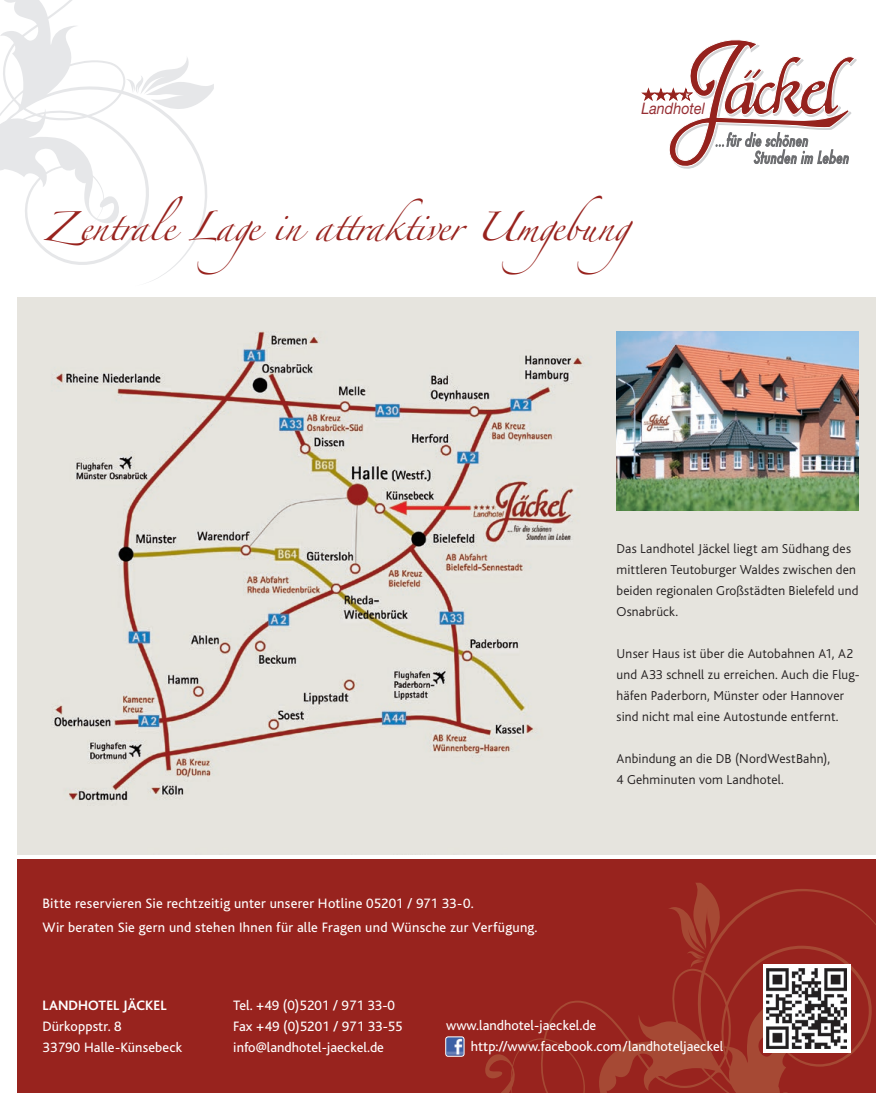
<style>
.page{position:relative;width:893px;height:1110px;background:#fff}
.page>*{position:absolute;margin:0;border:0;box-sizing:border-box;transform-origin:0 0}
.t1{font:26.25px "Zapfino";letter-spacing:-.02em;color:#98231e}
.t2{font:italic 15.9px "Helvetica Neue";color:#962e33;scale:.9 1}
.t3{font:14.25px/21px "Bliss";letter-spacing:.01em;color:#fff}
.t4{font:700 14.25px "Bliss";letter-spacing:.01em;color:#fff}
.t5{font:300 13.5px/21px "Bliss";letter-spacing:.01em;color:#231f20}
</style>
<div class="page">
<img style="left:17px;top:298px;width:859px;height:557px">
<div style="left:17px;top:859px;width:859px;height:234px;background:#98231e"></div>
<svg style="left:696px;top:883px;width:12px;height:6px"></svg>
<svg style="left:485px;top:889px;width:391px;height:204px"></svg>
<img style="left:447px;top:1038px;width:17px;height:18px">
<div style="left:445px;top:1036px;width:19px;height:20px;border:1px solid #fff;border-radius:2px"></div>
<div style="left:763px;top:965px;width:87px;height:88px;background:linear-gradient(to right,#fff,#fff)"></div>
<img style="left:767px;top:968px;width:79px;height:80px">
<svg style="left:0;top:0;width:214px;height:282px"></svg>
<svg style="left:642px;top:40px;width:214px;height:128px"></svg>
<img style="left:617px;top:332px;width:242px;height:178px">
<p class="t2" style="left:641px;top:99px;width:72px">Landhotel</p>
<h1 class="t1" style="left:43px;top:216px;width:628px">Zentrale Lage in attraktiver Umgebung</h1>
<p class="t3" style="left:43px;top:892px;width:497px;line-height:24px">Bitte reservieren Sie rechtzeitig unter unserer Hotline 05201 / 971 33-0.<br>Wir beraten Sie gern und stehen Ihnen für alle Fragen und Wünsche zur Verfügung.</p>
<p class="t5" style="left:617px;top:538px;width:243px">Das Landhotel Jäckel liegt am Südhang des mittleren Teutoburger Waldes zwischen den beiden regionalen Großstädten Bielefeld und Osnabrück.</p>
<p class="t5" style="left:617px;top:643px;width:245px">Unser Haus ist über die Autobahnen A1, A2 und A33 schnell zu erreichen. Auch die Flug&shy;häfen Paderborn, Münster oder Hannover sind nicht mal eine Autostunde entfernt.</p>
<p class="t5" style="left:617px;top:748px;width:215px">Anbindung an die DB (NordWestBahn),<br>4 Gehminuten vom Landhotel.</p>
<p class="t4" style="left:43px;top:998px;width:126px">LANDHOTEL JÄCKEL</p>
<p class="t3" style="left:43px;top:1016px;width:141px">Dürkoppstr. 8<br>33790 Halle-Künsebeck</p>
<p class="t3" style="left:233px;top:995px;width:171px">Tel. +49 (0)5201 / 971 33-0<br>Fax +49 (0)5201 / 971 33-55 info@landhotel-jaeckel.de</p>
<p class="t3" style="left:471px;top:1015px;width:254px;text-indent:-25px">www.landhotel-jaeckel.de http://www.facebook.com/landhoteljaeckel</p>
</div>
